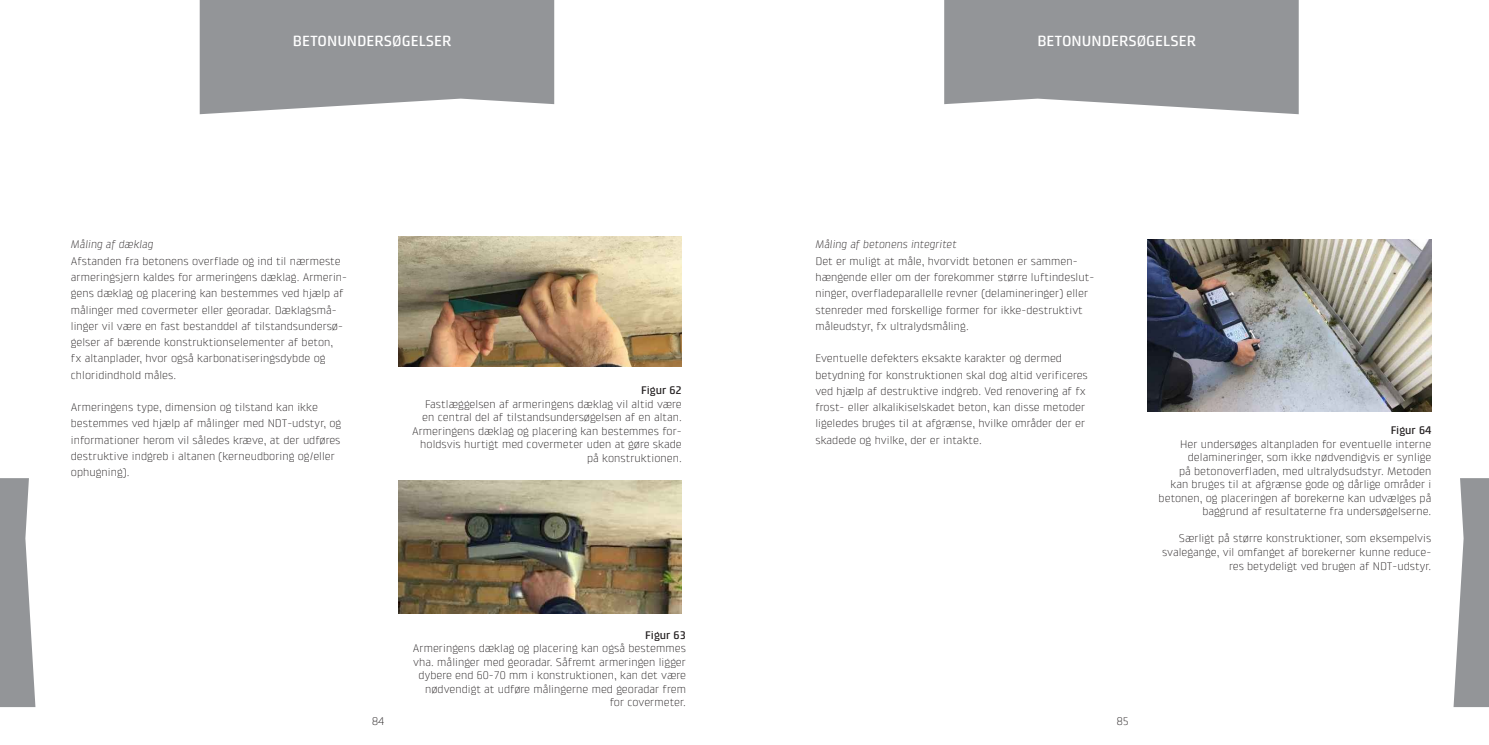
<style>
.page{position:relative;width:1489px;height:745px;background:#fff}
.page>*{position:absolute;margin:0;border:0;box-sizing:border-box;transform-origin:0 0}
.Section_Title{font:500 15px "Klint Pro";color:#fff}
.Body_Text{font:300 11.25px/16.2px "Klint Pro";color:#231f20}
.Body_Text-2{font:italic 300 11.25px "Klint Pro";color:#231f20}
.s1{font-weight:500}
</style>
<div class="page">
<svg style="left:200px;top:0;width:354px;height:114px;background:#9b9da0"></svg>
<svg style="left:944px;top:0;width:354px;height:114px;background:#9b9da0"></svg>
<img style="left:1147px;top:239px;width:284px;height:172px">
<img style="left:398px;top:480px;width:283px;height:133px">
<img style="left:398px;top:236px;width:283px;height:130px">
<svg style="left:1453px;top:478px;width:35px;height:228px"></svg>
<svg style="left:0;top:478px;width:35px;height:228px;background:#a3a5a8"></svg>
<p class="Section_Title" style="left:293px;top:33px;width:160px">BETONUNDERSØGELSER</p>
<p class="Section_Title" style="left:1037px;top:33px;width:160px">BETONUNDERSØGELSER</p>
<p class="Body_Text-2" style="left:71px;top:238px;width:84px">Måling af dæklag</p>
<p class="Body_Text" style="left:71px;top:252px;width:278px">Afstanden fra betonens overflade og ind til nærmeste armeringsjern kaldes for armeringens dæklag. Armerin&shy;gens dæklag og placering kan bestemmes ved hjælp af målinger med covermeter eller georadar. Dæklagsmå&shy;linger vil være en fast bestanddel af tilstandsundersø&shy;gelser af bærende konstruktionselementer af beton,<br>fx altanplader, hvor også karbonatiseringsdybde og chloridindhold måles.</p>
<p class="Body_Text" style="left:71px;top:399px;width:272px">Armeringens type, dimension og tilstand kan ikke bestemmes ved hjælp af målinger med NDT-udstyr, og informationer herom vil således kræve, at der udføres destruktive indgreb i altanen (kerneudboring og/eller ophugning).</p>
<p class="Body_Text" style="left:412px;top:383px;width:271px;line-height:13.5px;text-align:right"><span class="s1">Figur 62<br></span>Fastlæggelsen af armeringens dæklag vil altid være en central del af tilstandsundersøgelsen af en altan.<br>Armeringens dæklag og placering kan bestemmes for&shy;holdsvis hurtigt med covermeter uden at gøre skade på konstruktionen.</p>
<p class="Body_Text-2" style="left:815px;top:238px;width:143px">Måling af betonens integritet</p>
<p class="Body_Text" style="left:815px;top:252px;width:280px">Det er muligt at måle, hvorvidt betonen er sammen&shy;hængende eller om der forekommer større luftindeslut&shy;ninger, overfladeparallelle revner (delamineringer) eller stenreder med forskellige former for ikke-destruktivt måleudstyr, fx ultralydsmåling.</p>
<p class="Body_Text" style="left:815px;top:350px;width:274px">Eventuelle defekters eksakte karakter og dermed betydning for konstruktionen skal dog altid verificeres ved hjælp af destruktive indgreb. Ved renovering af fx frost- eller alkalikiselskadet beton, kan disse metoder ligeledes bruges til at afgrænse, hvilke områder der er skadede og hvilke, der er intakte.</p>
<p class="Body_Text" style="left:413px;top:627px;width:275px;line-height:13.5px;text-align:right"><span class="s1">Figur 63<br></span>Armeringens dæklag og placering kan også bestemmes vha. målinger med georadar. Såfremt armeringen ligger dybere end 60-70 mm i konstruktionen, kan det være nødvendigt at udføre målingerne med georadar frem for covermeter.</p>
<p class="Body_Text" style="left:372px;top:712px;width:14px">84</p>
<p class="Body_Text" style="left:1116px;top:712px;width:14px">85</p>
<p class="Body_Text" style="left:1158px;top:423px;width:274px;line-height:13.5px;text-align:right"><span class="s1">Figur 64<br></span>Her undersøges altanpladen for eventuelle interne delamineringer, som ikke nødvendigvis er synlige<br>på betonoverfladen, med ultralydsudstyr. Metoden kan bruges til at afgrænse gode og dårlige områder i betonen, og placeringen af borekerne kan udvælges på baggrund af resultaterne fra undersøgelserne.</p>
<p class="Body_Text" style="left:1161px;top:531px;width:271px;line-height:13.5px;text-align:right">Særligt på større konstruktioner, som eksempelvis svalegange, vil omfanget af borekerner kunne reduce&shy;res betydeligt ved brugen af NDT-udstyr.</p>
</div>
